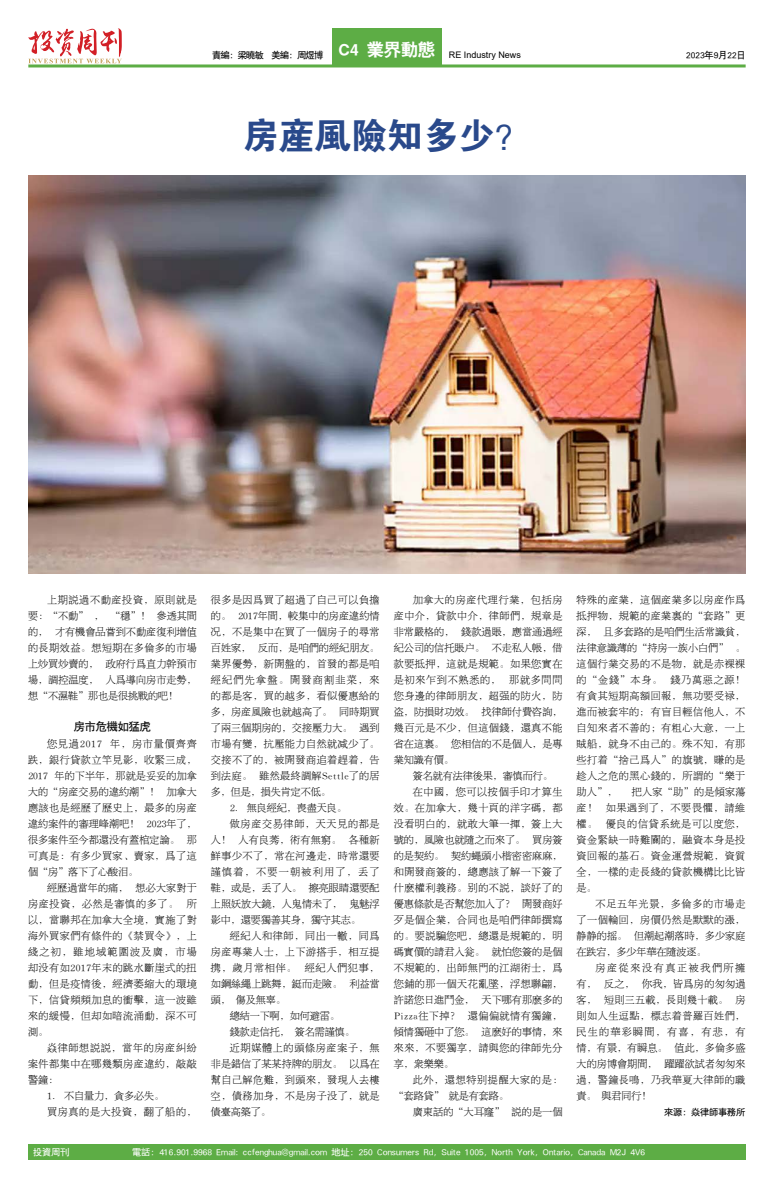
<style>
.page{position:relative;width:774px;height:1188px;background:#fff}
.page>*{position:absolute;margin:0;border:0;box-sizing:border-box;transform-origin:0 0}
.t1{font:36px "FZDHTFW GB1 0";color:#29498b}
.t2{font:11px "FHT";color:#000}
.t3{font:10px/16px "FBS2";letter-spacing:.06em;color:#000;text-align:justify}
.t4{font:10px "FBS2";letter-spacing:.015em;color:#000}
.t5{font:10px "FBS2";color:#000}
.t6{font:10px "FBS2";letter-spacing:.035em;color:#000}
.t7{font:10px "FBS2";letter-spacing:.135em;color:#000}
.t8{font:10px "FBS2";letter-spacing:.08em;color:#000}
.t9{font:10px "FBS2";letter-spacing:.02em;color:#000}
.t10{font:9px "FHT";color:#fff}
.t11{font:9px "Arial";color:#000}
.t12{font:9px "FHT";color:#000}
.s1{font-family:"FHT"}
</style>
<div class="page">
<svg style="left:28px;top:28px;width:94px;height:35px"></svg>
<div style="left:28px;top:1145px;width:718px;height:15px;background:#5dad45"></div>
<hr style="left:28px;top:64px;width:718px;height:3px;background:#5dad45">
<div style="left:332px;top:28px;width:110px;height:38px;background:#5dad45"></div>
<img style="left:28px;top:176px;width:718px;height:398px">
<p class="t11" style="left:212px;top:48px;width:310px"><span class="s1">责编：梁晓敏 美编：周煜博</span> <sup>C4</sup> <sup>业界动态</sup> RE Industry News</p>
<p class="t12" style="left:686px;top:50px;width:61px">2023年9月22日</p>
<h1 class="t1" style="left:243px;top:116px;width:289px">房产风险知多少？</h1>
<p class="t3" style="left:28px;top:591px;width:170px;text-indent:19px">上期说过不动产投资，原则就是要：“不动” ， “稳”！ 参透其间的， 才有机会品尝到不动产复利增值的长期效益。想短期在多伦多的市场上炒买炒卖的， 政府行为直力干预市场，调控温度， 人为导向房市走势，想“不湿鞋”那也是很挑战的吧！</p>
<p class="t2" style="left:74px;top:721px;width:78px">房市危机如猛虎</p>
<p class="t3" style="left:28px;top:735px;width:170px;text-indent:19px">您见过2017 年，房市量价齐齐跌，银行贷款立竿见影，收紧三成，2017 年的下半年，那就是妥妥的加拿大的“房产交易的违约潮”！ 加拿大应该也是经历了历史上，最多的房产违约案件的审理峰潮吧！ 2023年了，很多案件至今都还没有盖棺定论。 那可真是：有多少买家、卖家，为了这个“房”落下了心酸泪。</p>
<p class="t3" style="left:28px;top:879px;width:170px;text-indent:19px">经历过当年的痛， 想必大家对于房产投资，必然是审慎的多了。 所以，当联邦在加拿大全境，实施了对海外买家们有条件的《禁买令》，上线之初，虽地域范围波及广，市场却没有如2017年末的跳水断崖式的扭动，但是疫情后，经济萎缩大的环境下，信贷频频加息的冲击，这一波虽来的缓慢，但却如暗流涌动，深不可测。</p>
<p class="t3" style="left:28px;top:1039px;width:170px;text-indent:19px">焱律师想说说，当年的房产纠纷案件都集中在哪几类房产违约，敲敲警钟：</p>
<p class="t3" style="left:47px;top:1087px;width:151px">1. 不自量力，贪多必失。<br>买房真的是大投资，翻了船的，</p>
<p class="t3" style="left:211px;top:591px;width:170px">很多是因为买了超过了自己可以负担的。 2017年间，较集中的房产违约情况，不是集中在买了一个房子的寻常百姓家， 反而，是咱们的经纪朋友。业界优势，新开盘的，首发的都是咱经纪们先拿盘。开发商割韭菜，来的都是客，买的越多，看似优惠给的多，房产风险也就越高了。 同时期买了两三个期房的，交接压力大。 遇到市场有变，抗压能力自然就减少了。交接不了的，被开发商追着赶着，告到法庭。 虽然最终调解Settle了的居多，但是，损失肯定不低。</p>
<p class="t5" style="left:230px;top:802px;width:119px">2. 无良经纪，丧尽天良。</p>
<p class="t3" style="left:230px;top:815px;width:151px">做房产交易律师，天天见的都是</p>
<p class="t6" style="left:211px;top:834px;width:170px">人！ 人有良莠，术有无穷。 各种新</p>
<p class="t3" style="left:211px;top:847px;width:170px">鲜事少不了，常在河边走，时常还要</p>
<p class="t7" style="left:211px;top:866px;width:170px">谨慎着，不要一朝被利用了，丢了</p>
<p class="t4" style="left:211px;top:882px;width:170px">鞋，或是，丢了人。 擦亮眼睛还要配</p>
<p class="t4" style="left:211px;top:898px;width:170px">上照妖放大镜，人鬼情未了， 鬼魅浮</p>
<p class="t5" style="left:211px;top:914px;width:151px">影中，还要独善其身，独守其志。</p>
<p class="t3" style="left:230px;top:927px;width:151px">经纪人和律师，同出一辙，同为</p>
<p class="t3" style="left:211px;top:943px;width:170px">房产专业人士，上下游搭手，相互提</p>
<p class="t8" style="left:211px;top:962px;width:170px">携，岁月常相伴。 经纪人们犯事，</p>
<p class="t4" style="left:211px;top:978px;width:170px">如钢丝绳上跳舞，铤而走险。 利益当</p>
<p class="t3" style="left:211px;top:991px;width:76px">头， 伤及无辜。</p>
<p class="t5" style="left:230px;top:1010px;width:111px">总结一下啊，如何避雷。</p>
<p class="t5" style="left:230px;top:1026px;width:126px">钱款走信托， 签名需谨慎。</p>
<p class="t3" style="left:230px;top:1039px;width:151px">近期媒体上的头条房产案子，无</p>
<p class="t4" style="left:211px;top:1058px;width:170px">非是错信了某某持牌的朋友。 以为在</p>
<p class="t3" style="left:211px;top:1071px;width:170px">帮自己解危难，到头来，发现人去楼</p>
<p class="t3" style="left:211px;top:1087px;width:170px">空，债务加身，不是房子没了，就是</p>
<p class="t3" style="left:211px;top:1103px;width:61px">债台高筑了。</p>
<p class="t3" style="left:394px;top:591px;width:170px;text-indent:19px">加拿大的房产代理行业，包括房产中介，贷款中介，律师们，规章是非常严格的， 钱款过账，应当通过经纪公司的信托账户。 不走私人帐，借款要抵押，这就是规范。如果您实在是初来乍到不熟悉的， 那就多问问您身边的律师朋友，超强的防火，防盗，防损财功效。 找律师付费咨询，几百元是不少，但这个钱，还真不能省在这里。 您相信的不是个人，是专业知识有价。</p>
<p class="t5" style="left:413px;top:770px;width:141px">签名就有法律后果，审慎而行。</p>
<p class="t3" style="left:413px;top:783px;width:151px">在中国，您可以按个手印才算生</p>
<p class="t3" style="left:394px;top:799px;width:170px">效。在加拿大，几十页的洋字码，都</p>
<p class="t3" style="left:394px;top:815px;width:170px">没看明白的，就敢大笔一挥，签上大</p>
<p class="t4" style="left:394px;top:834px;width:170px">号的，风险也就随之而来了。 买房签</p>
<p class="t4" style="left:394px;top:850px;width:170px">的是契约。 契约蝇头小楷密密麻麻，</p>
<p class="t3" style="left:394px;top:863px;width:170px">和开发商签的，总应该了解一下签了</p>
<p class="t3" style="left:394px;top:879px;width:170px">什么权利义务。别的不说，谈好了的</p>
<p class="t4" style="left:394px;top:898px;width:170px">优惠条款是否帮您加入了？ 开发商好</p>
<p class="t3" style="left:394px;top:911px;width:170px">歹是个企业，合同也是咱们律师撰写</p>
<p class="t3" style="left:394px;top:927px;width:170px">的。要说骗您吧，总还是规范的，明</p>
<p class="t4" style="left:394px;top:946px;width:170px">码实价的请君入瓮。 就怕您签的是个</p>
<p class="t3" style="left:394px;top:959px;width:170px">不规范的，出师无门的江湖术士，为</p>
<p class="t3" style="left:394px;top:975px;width:170px">您铺的那一个天花乱坠，浮想联翩，</p>
<p class="t4" style="left:394px;top:994px;width:170px">许诺您日进斗金， 天下哪有那么多的</p>
<p class="t3" style="left:394px;top:1007px;width:170px">Pizza往下掉？ 还偏偏就情有独钟，</p>
<p class="t4" style="left:394px;top:1026px;width:170px">倾情独砸中了您。 这么好的事情，来</p>
<p class="t3" style="left:394px;top:1039px;width:170px">来来，不要独享，请与您的律师先分</p>
<p class="t3" style="left:394px;top:1055px;width:61px">享，众乐乐。</p>
<p class="t3" style="left:413px;top:1071px;width:151px">此外，还想特别提醒大家的是：</p>
<p class="t5" style="left:394px;top:1090px;width:116px">“套路贷” 就是有套路。</p>
<p class="t9" style="left:413px;top:1106px;width:151px">广东话的“大耳窿” 说的是一个</p>
<p class="t3" style="left:577px;top:591px;width:170px">特殊的产业，这个产业多以房产作为抵押物，规范的产业里的“套路”更深， 且多套路的是咱们生活常识贫，法律意识薄的“持房一族小白们” 。这个行业交易的不是物，就是赤裸裸的“金钱”本身。 钱乃万恶之源！有贪其短期高额回报，无功要受禄，进而被套牢的; 有盲目轻信他人，不自知来者不善的；有粗心大意，一上贼船，就身不由己的。殊不知，有那些打着“舍己为人”的旗号，赚的是趁人之危的黑心钱的，所谓的“乐于助人”，</p>
<p class="t3" style="left:577px;top:783px;width:170px;text-indent:55px">把人家“助”的是倾家荡产！ 如果遇到了，不要畏惧，请维权。 优良的信贷系统是可以度您，资金紧缺一时难关的，融资本身是投资回报的基石。资金运营规范，资质全，一样的走长线的贷款机构比比皆是。</p>
<p class="t3" style="left:577px;top:895px;width:170px;text-indent:19px">不足五年光景，多伦多的市场走了一个轮回，房价仍然是默默的涨，静静的摇。 但潮起潮落时，多少家庭在跌宕，多少年华在随波逐。</p>
<p class="t3" style="left:577px;top:959px;width:170px;text-indent:19px">房产从来没有真正被我们所拥有， 反之， 你我，皆为房的匆匆过客， 短则三五载，长则几十载。 房则如人生逗点，标志着普罗百姓们，民生的华彩瞬间，有喜，有悲，有情，有景，有瞬息。 值此，多伦多盛大的房博会期间， 跃跃欲试者匆匆来过，警钟长鸣，乃我华夏大律师的职责。 与君同行！</p>
<p class="t12" style="left:665px;top:1107px;width:82px">来源：焱律师事务所</p>
<p class="t10" style="left:34px;top:1148px;width:37px">投资周刊</p>
<p class="t10" style="left:133px;top:1148px;width:514px">电话：416.901.9968 Email: ccfenghua@gmail.com 地址：250 Consumers Rd, Suite 1005, North York, Ontario, Canada M2J 4V6</p>
</div>
